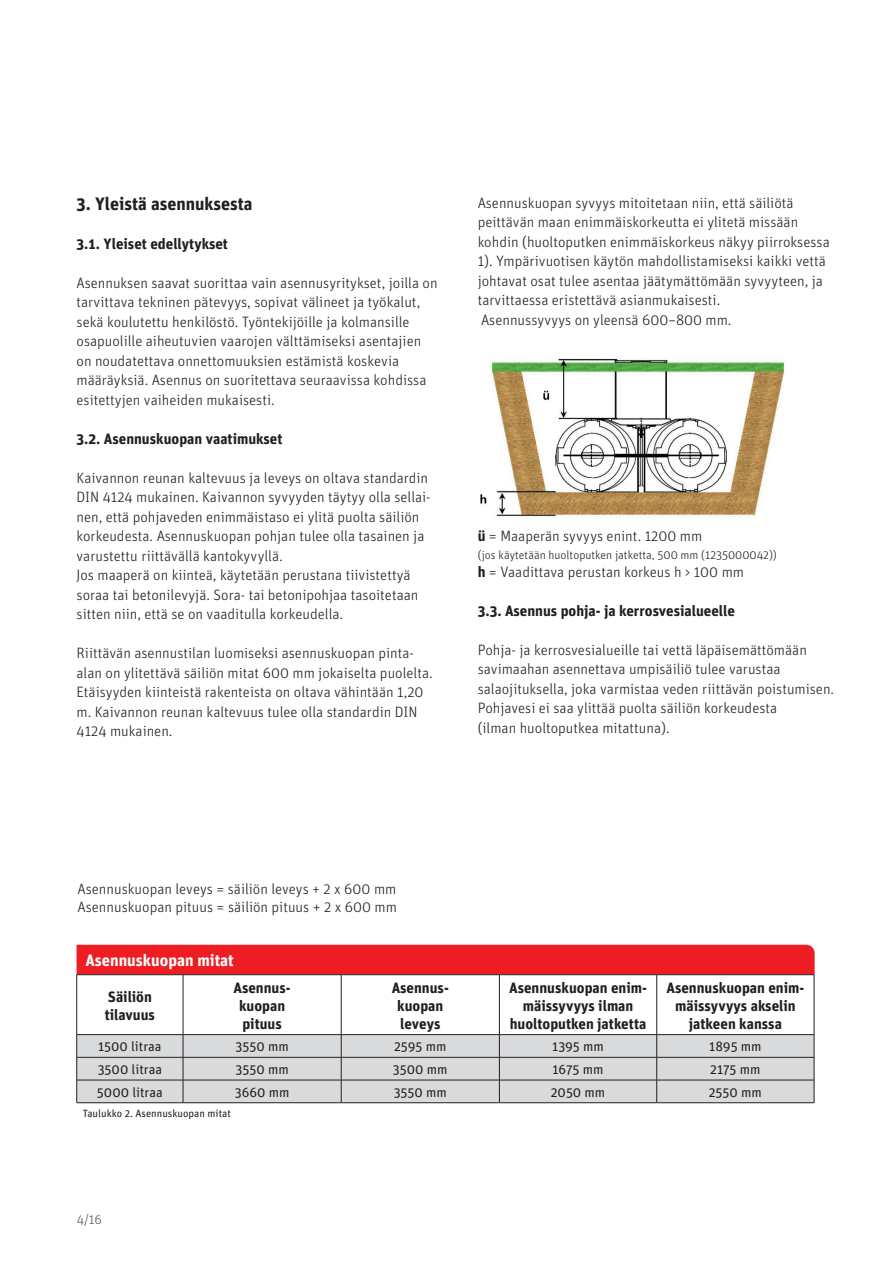
<style>
.page{position:relative;width:893px;height:1263px;background:#fff}
.page>*{position:absolute;margin:0;border:0;box-sizing:border-box;transform-origin:0 0}
.t1{font:700 18px "Unit OT";color:#231f20}
.t2{font:700 16.5px "Unit OT";color:#fff}
.t3{font:300 15px/19.5px "Unit OT";color:#231f20}
.Produktsidor_m_tab{font:700 15px/18px "Unit OT";color:#231f20;text-align:center}
.Produktsidor_m_tab-2{font:13.5px "Unit OT";color:#231f20}
.t4{font:300 13.5px "Unit OT";color:#57585a}
.t5{font:300 12px "Unit OT";color:#231f20}
.Produktsidor_m_tab-3{font:10.5px "Unit OT";color:#231f20}
.s1{font-weight:700}
</style>
<div class="page">
<svg style="left:76px;top:945px;width:739px;height:157px"></svg>
<hr style="left:77px;top:1102px;width:106px;height:1px;background:#231f20">
<hr style="left:183px;top:1102px;width:158px;height:1px;background:#231f20">
<hr style="left:341px;top:1102px;width:158px;height:1px;background:#231f20">
<hr style="left:499px;top:1102px;width:158px;height:1px;background:#231f20">
<hr style="left:657px;top:1102px;width:157px;height:1px;background:#231f20">
<img style="left:480px;top:358px;width:304px;height:160px">
<p class="t1" style="left:77px;top:192px;width:178px">3. Yleistä asennuksesta</p>
<p class="Produktsidor_m_tab" style="left:77px;top:234px;width:153px">3.1. Yleiset edellytykset</p>
<p class="t3" style="left:77px;top:273px;width:363px">Asennuksen saavat suorittaa vain asennusyritykset, joilla on tarvittava tekninen pätevyys, sopivat välineet ja työkalut, sekä koulutettu henkilöstö. Työntekijöille ja kolmansille osapuolille aiheutuvien vaarojen välttämiseksi asentajien on noudatettava onnettomuuksien estämistä koskevia määräyksiä. Asennus on suoritettava seuraavissa kohdissa esitettyjen vaiheiden mukaisesti.</p>
<p class="Produktsidor_m_tab" style="left:77px;top:429px;width:208px">3.2. Asennuskuopan vaatimukset</p>
<p class="t3" style="left:77px;top:468px;width:356px">Kaivannon reunan kaltevuus ja leveys on oltava standardin DIN 4124 mukainen. Kaivannon syvyyden täytyy olla sellai&shy;nen, että pohjaveden enimmäistaso ei ylitä puolta säiliön korkeudesta. Asennuskuopan pohjan tulee olla tasainen ja varustettu riittävällä kantokyvyllä.</p>
<p class="t3" style="left:77px;top:565px;width:343px">Jos maaperä on kiinteä, käytetään perustana tiivistettyä soraa tai betonilevyjä. Sora- tai betonipohjaa tasoitetaan sitten niin, että se on vaaditulla korkeudella.</p>
<p class="t3" style="left:77px;top:643px;width:358px">Riittävän asennustilan luomiseksi asennuskuopan pinta&shy;alan on ylitettävä säiliön mitat 600 mm jokaiselta puolelta.<br>Etäisyyden kiinteistä rakenteista on oltava vähintään 1,20 m. Kaivannon reunan kaltevuus tulee olla standardin DIN 4124 mukainen.</p>
<p class="t3" style="left:478px;top:193px;width:317px">Asennuskuopan syvyys mitoitetaan niin, että säiliötä</p>
<p class="t3" style="left:478px;top:212px;width:322px">peittävän maan enimmäiskorkeutta ei ylitetä missään</p>
<p class="t3" style="left:478px;top:232px;width:354px">kohdin (huoltoputken enimmäiskorkeus näkyy piirroksessa 1). Ympärivuotisen käytön mahdollistamiseksi kaikki vettä johtavat osat tulee asentaa jäätymättömään syvyyteen, ja tarvittaessa eristettävä asianmukaisesti.</p>
<p class="t3" style="left:481px;top:310px;width:252px">Asennussyvyys on yleensä 600–800 mm.</p>
<p class="t3" style="left:478px;top:526px;width:226px"><span class="s1">ü</span> = Maaperän syvyys enint. 1200 mm</p>
<p class="t5" style="left:478px;top:547px;width:301px">(jos käytetään huoltoputken jatketta, 500 mm (1235000042))</p>
<p class="t3" style="left:478px;top:562px;width:268px"><span class="s1">h</span> = Vaadittava perustan korkeus h &gt; 100 mm</p>
<p class="Produktsidor_m_tab" style="left:478px;top:601px;width:259px">3.3. Asennus pohja- ja kerrosvesialueelle</p>
<p class="t3" style="left:478px;top:640px;width:358px">Pohja- ja kerrosvesialueille tai vettä läpäisemättömään savimaahan asennettava umpisäiliö tulee varustaa salaojituksella, joka varmistaa veden riittävän poistumisen.<br>Pohjavesi ei saa ylittää puolta säiliön korkeudesta<br>(ilman huoltoputkea mitattuna).</p>
<p class="t3" style="left:78px;top:879px;width:320px">Asennuskuopan leveys = säiliön leveys + 2 x 600 mm</p>
<p class="t3" style="left:78px;top:897px;width:321px">Asennuskuopan pituus = säiliön pituus + 2 x 600 mm</p>
<p class="t2" style="left:85px;top:950px;width:150px">Asennuskuopan mitat</p>
<p class="Produktsidor_m_tab" style="left:108px;top:987px;width:45px">Säiliön</p>
<p class="Produktsidor_m_tab" style="left:105px;top:1005px;width:52px">tilavuus</p>
<p class="Produktsidor_m_tab" style="left:234px;top:978px;width:59px">Asennus-</p>
<p class="Produktsidor_m_tab" style="left:239px;top:996px;width:48px">kuopan</p>
<p class="Produktsidor_m_tab" style="left:242px;top:1014px;width:41px">pituus</p>
<p class="Produktsidor_m_tab" style="left:392px;top:978px;width:59px">Asennus-</p>
<p class="Produktsidor_m_tab" style="left:397px;top:996px;width:48px">kuopan</p>
<p class="Produktsidor_m_tab" style="left:400px;top:1014px;width:42px">leveys</p>
<p class="Produktsidor_m_tab" style="left:509px;top:978px;width:139px">Asennuskuopan enim&shy;mäissyvyys ilman huoltoputken jatketta</p>
<p class="Produktsidor_m_tab" style="left:667px;top:978px;width:139px">Asennuskuopan enim&shy;mäissyvyys akselin jatkeen kanssa</p>
<p class="Produktsidor_m_tab-2" style="left:98px;top:1038px;width:65px">1500 litraa</p>
<p class="Produktsidor_m_tab-2" style="left:235px;top:1038px;width:55px">3550 mm</p>
<p class="Produktsidor_m_tab-2" style="left:394px;top:1038px;width:54px">2595 mm</p>
<p class="Produktsidor_m_tab-2" style="left:552px;top:1038px;width:53px">1395 mm</p>
<p class="Produktsidor_m_tab-2" style="left:709px;top:1038px;width:54px">1895 mm</p>
<p class="Produktsidor_m_tab-2" style="left:98px;top:1061px;width:66px">3500 litraa</p>
<p class="Produktsidor_m_tab-2" style="left:235px;top:1061px;width:55px">3550 mm</p>
<p class="Produktsidor_m_tab-2" style="left:393px;top:1061px;width:56px">3500 mm</p>
<p class="Produktsidor_m_tab-2" style="left:553px;top:1061px;width:52px">1675 mm</p>
<p class="Produktsidor_m_tab-2" style="left:710px;top:1061px;width:52px">2175 mm</p>
<p class="Produktsidor_m_tab-2" style="left:97px;top:1083px;width:67px">5000 litraa</p>
<p class="Produktsidor_m_tab-2" style="left:235px;top:1083px;width:56px">3660 mm</p>
<p class="Produktsidor_m_tab-2" style="left:394px;top:1083px;width:55px">3550 mm</p>
<p class="Produktsidor_m_tab-2" style="left:551px;top:1083px;width:56px">2050 mm</p>
<p class="Produktsidor_m_tab-2" style="left:709px;top:1083px;width:55px">2550 mm</p>
<p class="Produktsidor_m_tab-3" style="left:83px;top:1107px;width:150px">Taulukko 2. Asennuskuopan mitat</p>
<p class="t4" style="left:77px;top:1211px;width:27px">4/16</p>
</div>
